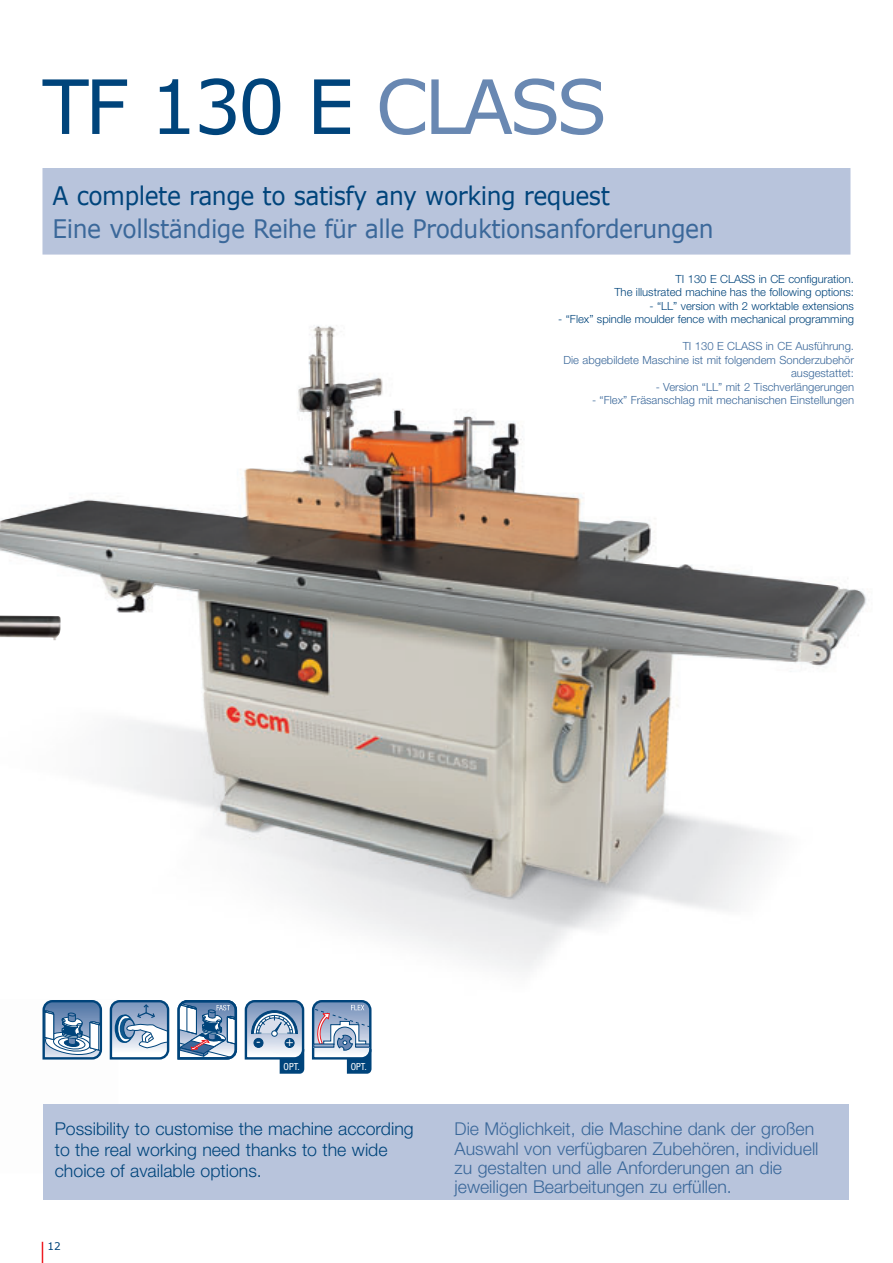
<style>
.page{position:relative;width:893px;height:1263px;background:#fff}
.page>*{position:absolute;margin:0;border:0;box-sizing:border-box;transform-origin:0 0}
.t1{font:75px "Verdana";letter-spacing:-.05em;color:#00447b}
.t2{font:25.5px "Verdana";letter-spacing:-.02em;color:#3b689a;scale:.92 1}
.t3{font:25.5px "Verdana";letter-spacing:-.02em;color:#00447b;scale:.92 1}
.t4{font:300 17.7px/19px "Helvetica Neue";color:#3b689a}
.t5{font:300 17.7px/21px "Helvetica Neue";color:#00447b}
.t6{font:condensed 13.05px "Helvetica Neue";color:#fff}
.t7{font:300 11.25px/13.5px "Helvetica Neue";color:#3b689a;text-align:right}
.t8{font:300 11.25px/13.5px "Helvetica Neue";color:#00447b;text-align:right}
.t9{font:10.5px "Verdana";color:#00447b}
.t10{font:condensed 9.75px "Helvetica Neue";color:#fff}
.s1{color:#6988b2}
</style>
<div class="page">
<img style="left:0;top:325px;width:867px;height:647px">
<div style="left:43px;top:169px;width:807px;height:85px;background:#b8c4dc"></div>
<div style="left:42px;top:168px;width:808px;height:87px;border:2px solid #b8c4dc"></div>
<svg style="left:42px;top:1242px;width:1px;height:21px"></svg>
<img style="left:0;top:326px;width:519px;height:286px">
<div style="left:43px;top:1105px;width:805px;height:95px;background:#b8c4dc"></div>
<svg style="left:109px;top:1000px;width:61px;height:60px"></svg>
<svg style="left:42px;top:1000px;width:61px;height:60px"></svg>
<svg style="left:177px;top:1000px;width:128px;height:74px"></svg>
<svg style="left:311px;top:1000px;width:61px;height:74px"></svg>
<h1 class="t1" style="left:42px;top:59px;width:566px">TF 130 E <span class="s1">CLASS</span></h1>
<h2 class="t3" style="left:53px;top:179px;width:607px">A complete range to satisfy any working request</h2>
<h2 class="t2" style="left:53px;top:212px;width:720px">Eine vollständige Reihe für alle Produktionsanforderungen</h2>
<p class="t8" style="left:614px;top:273px;width:241px">TI 130 E CLASS in CE configuration.<br>The illustrated machine has the following options:</p>
<p class="t8" style="left:649px;top:300px;width:206px">- “LL” version with 2 worktable extensions</p>
<p class="t8" style="left:558px;top:314px;width:297px">- “Flex” spindle moulder fence with mechanical programming</p>
<p class="t7" style="left:563px;top:341px;width:292px">TI 130 E CLASS in CE Ausführung.<br>Die abgebildete Maschine ist mit folgendem Sonderzubehör ausgestattet:</p>
<p class="t7" style="left:656px;top:381px;width:200px">- Version “LL” mit 2 Tischverlängerungen</p>
<p class="t7" style="left:592px;top:395px;width:264px">- “Flex” Fräsanschlag mit mechanischen Einstellungen</p>
<p class="t6" style="left:256px;top:1037px;width:39px">- +</p>
<p class="t10" style="left:284px;top:1063px;width:18px">OPT.</p>
<p class="t10" style="left:351px;top:1063px;width:18px">OPT.</p>
<h3 class="t5" style="left:55px;top:1120px;width:360px">Possibility to customise the machine according to the real working need thanks to the wide choice of available options.</h3>
<h3 class="t4" style="left:454px;top:1121px;width:365px">Die Möglichkeit, die Maschine dank der großen Auswahl von verfügbaren Zubehören, individuell zu gestalten und alle Anforderungen an die jeweiligen Bearbeitungen zu erfüllen.</h3>
<p class="t9" style="left:48px;top:1239px;width:15px">12</p>
</div>
